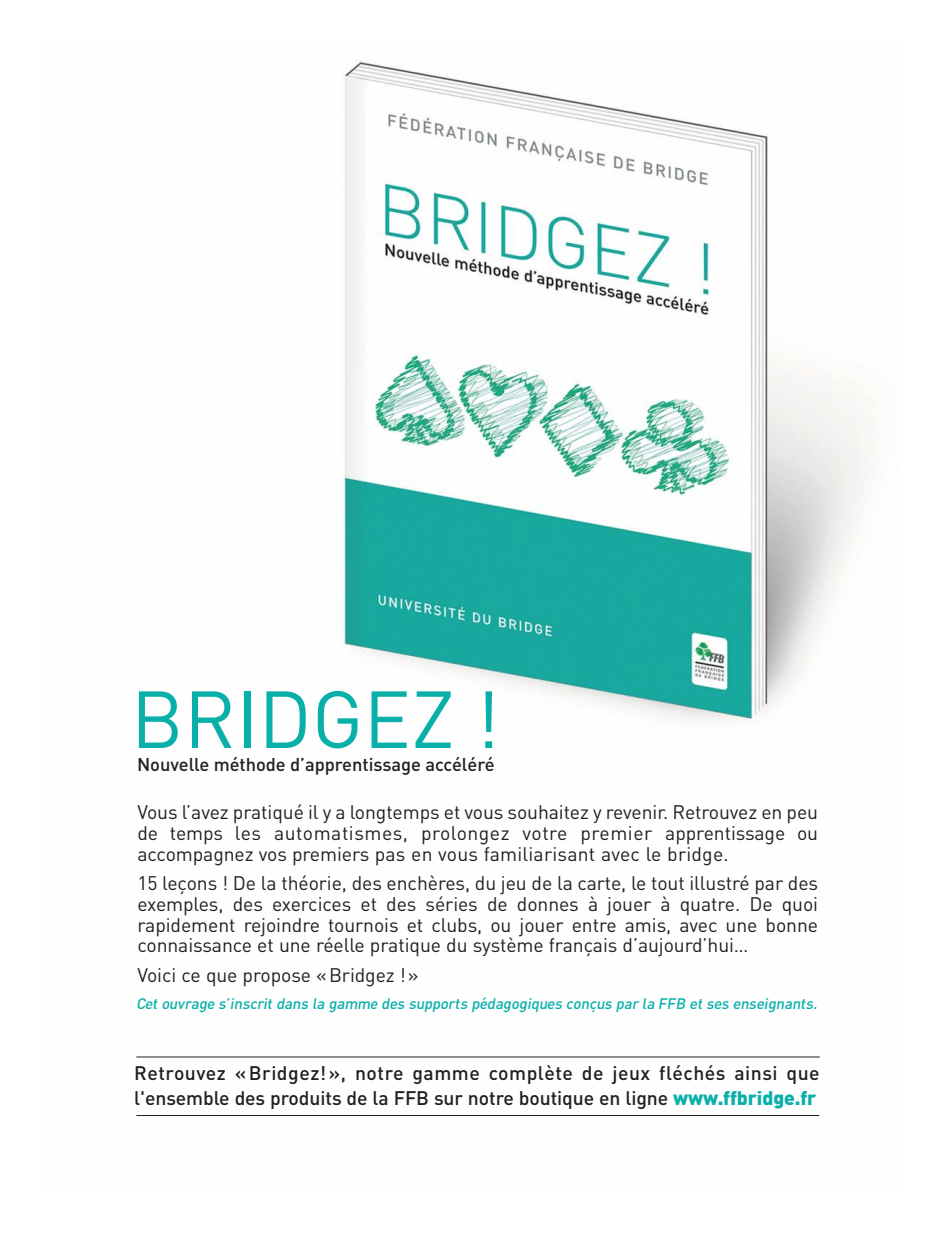
<style>
.page{position:relative;width:944px;height:1234px;background:#fff}
.page>*{position:absolute;margin:0;border:0;box-sizing:border-box;transform-origin:0 0}
.t1{font:79.5px "DIN";color:#09b0a9}
.t2{font:19.35px/20.7px "DIN";letter-spacing:-.005em;color:#231f20;text-align:justify}
.t3{font:500 19.35px/24.5px "DIN";letter-spacing:.015em;color:#231f20}
.t4{font:500 18.3px "DIN";letter-spacing:-.005em;color:#231f20}
.t5{font:500 15px "It DIN";letter-spacing:-.005em;color:#09b0a9}
.s1{font-weight:900;color:#09b0a9}
</style>
<div class="page">
<img style="left:136px;top:62px;width:744px;height:1054px">
<hr style="left:136px;top:1114px;width:683px;height:1px;background:#231f20">
<hr style="left:136px;top:1056px;width:684px;height:1px;background:#231f20">
<h1 class="t1" style="left:131px;top:690px;width:371px">BRIDGEZ !</h1>
<p class="t4" style="left:137px;top:757px;width:359px">Nouvelle méthode d’apprentissage accéléré</p>
<p class="t2" style="left:137px;top:804px;width:682px">Vous l’avez pratiqué il y a longtemps et vous souhaitez y revenir. Retrouvez en peu de temps les automatismes, prolongez votre premier apprentissage ou accompagnez vos premiers pas en vous familiarisant avec le bridge.</p>
<p class="t2" style="left:137px;top:875px;width:682px">15 leçons ! De la théorie, des enchères, du jeu de la carte, le tout illustré par des exemples, des exercices et des séries de donnes à jouer à quatre. De quoi rapidement rejoindre tournois et clubs, ou jouer entre amis, avec une bonne connaissance et une réelle pratique du système français d’aujourd’hui…</p>
<p class="t2" style="left:137px;top:966px;width:283px">Voici ce que propose «Bridgez !»</p>
<p class="t5" style="left:137px;top:997px;width:681px">Cet ouvrage s’inscrit dans la gamme des supports pédagogiques conçus par la FFB et ses enseignants.</p>
<p class="t3" style="left:134px;top:1062px;width:687px">Retrouvez «Bridgez!», notre gamme complète de jeux fléchés ainsi que l'ensemble des produits de la FFB sur notre boutique en ligne <span class="s1">www.ffbridge.fr</span></p>
</div>
